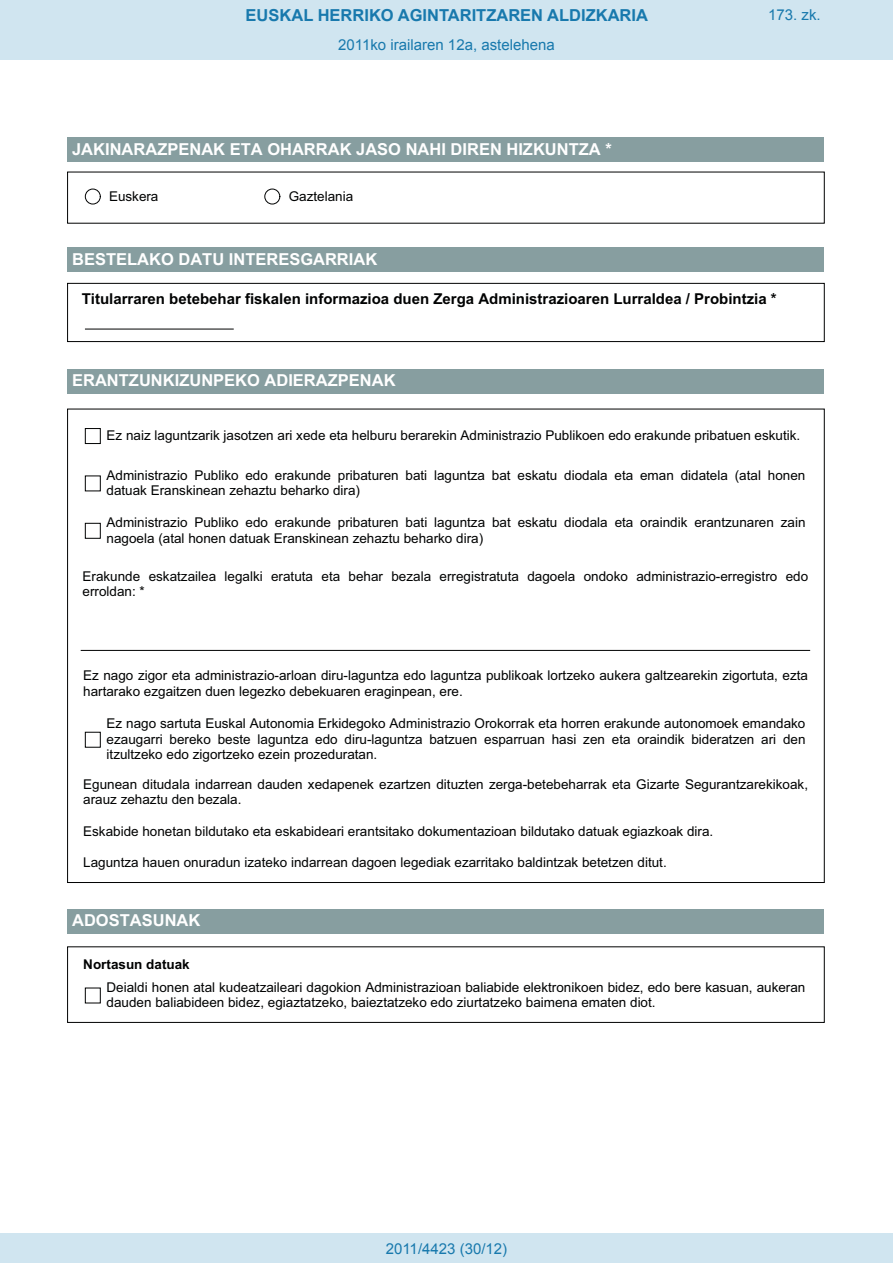
<style>
.page{position:relative;width:893px;height:1263px;background:#fff}
.page>*{position:absolute;margin:0;border:0;box-sizing:border-box;transform-origin:0 0}
.t1{font:700 16.5px "Arial";color:#fff}
.t2{font:700 16.5px "Arial";color:#1879ad}
.t3{font:700 15px "Arial";color:#010202}
.Paginacion_Centro{font:15px "Arial";color:#1879ad}
.t4{font:13.5px/15.5px "Arial";color:#010202}
.s1{font-weight:700}
</style>
<div class="page">
<svg style="left:67px;top:283px;width:758px;height:600px"></svg>
<div style="left:68px;top:369px;width:756px;height:24px;background:#879ea0"></div>
<div style="left:68px;top:137px;width:756px;height:25px;background:#879ea0"></div>
<div style="left:264px;top:189px;width:16px;height:15px;background:#fff;border:1px solid #010202;border-radius:50%"></div>
<div style="left:85px;top:189px;width:16px;height:15px;background:#fff;border:1px solid #010202;border-radius:50%"></div>
<hr style="left:85px;top:329px;width:149px;height:1px;background:#010202">
<div style="left:68px;top:247px;width:756px;height:25px;background:#879ea0"></div>
<div style="left:67px;top:946px;width:758px;height:77px;border:1px solid #010202"></div>
<div style="left:68px;top:909px;width:756px;height:25px;background:#879ea0"></div>
<div style="left:85px;top:988px;width:16px;height:15px;border:1px solid #010202"></div>
<hr style="left:81px;top:650px;width:729px;height:1px;background:#010202">
<div style="left:85px;top:428px;width:15px;height:15px;background:#fff"></div>
<div style="left:85px;top:428px;width:16px;height:16px;border:1px solid #010202"></div>
<div style="left:85px;top:476px;width:15px;height:15px;background:#fff"></div>
<div style="left:85px;top:475px;width:16px;height:16px;border:1px solid #010202"></div>
<div style="left:85px;top:523px;width:15px;height:15px;background:#fff"></div>
<div style="left:85px;top:523px;width:16px;height:16px;border:1px solid #010202"></div>
<div style="left:85px;top:732px;width:15px;height:15px;background:#fff"></div>
<div style="left:85px;top:732px;width:16px;height:16px;border:1px solid #010202"></div>
<div style="left:0;top:0;width:893px;height:60px;background:#d0e5f0"></div>
<div style="left:0;top:1233px;width:893px;height:30px;background:#d0e5f0"></div>
<p class="t2" style="left:246px;top:4px;width:404px">EUSKAL HERRIKO AGINTARITZAREN ALDIZKARIA</p>
<p class="Paginacion_Centro" style="left:768px;top:5px;width:54px">173. zk.</p>
<p class="Paginacion_Centro" style="left:338px;top:35px;width:218px">2011ko irailaren 12a, astelehena</p>
<p class="t1" style="left:72px;top:138px;width:541px">JAKINARAZPENAK ETA OHARRAK JASO NAHI DIREN HIZKUNTZA *</p>
<p class="t4" style="left:109px;top:188px;width:51px">Euskera</p>
<p class="t4" style="left:289px;top:188px;width:66px">Gaztelania</p>
<p class="t1" style="left:72px;top:248px;width:307px">BESTELAKO DATU INTERESGARRIAK</p>
<p class="t3" style="left:82px;top:288px;width:696px">Titularraren betebehar fiskalen informazioa duen Zerga Administrazioaren Lurraldea / Probintzia *</p>
<p class="t1" style="left:72px;top:369px;width:325px">ERANTZUNKIZUNPEKO ADIERAZPENAK</p>
<p class="t4" style="left:107px;top:428px;width:695px">Ez naiz laguntzarik jasotzen ari xede eta helburu berarekin Administrazio Publikoen edo erakunde pribatuen eskutik.</p>
<p class="t4" style="left:107px;top:467px;width:700px">Administrazio Publiko edo erakunde pribaturen bati laguntza bat eskatu diodala eta eman didatela (atal honen datuak Eranskinean zehaztu beharko dira)</p>
<p class="t4" style="left:107px;top:515px;width:700px">Administrazio Publiko edo erakunde pribaturen bati laguntza bat eskatu diodala eta oraindik erantzunaren zain nagoela (atal honen datuak Eranskinean zehaztu beharko dira)</p>
<p class="t4" style="left:83px;top:569px;width:727px">Erakunde eskatzailea legalki eratuta eta behar bezala erregistratuta dagoela ondoko administrazio-erregistro edo erroldan: *</p>
<p class="t4" style="left:83px;top:668px;width:726px">Ez nago zigor eta administrazio-arloan diru-laguntza edo laguntza publikoak lortzeko aukera galtzearekin zigortuta, ezta hartarako ezgaitzen duen legezko debekuaren eraginpean, ere.</p>
<p class="t4" style="left:107px;top:716px;width:700px;text-align:justify">Ez nago sartuta Euskal Autonomia Erkidegoko Administrazio Orokorrak eta horren erakunde autonomoek emandako ezaugarri bereko beste laguntza edo diru-laguntza batzuen esparruan hasi zen eta oraindik bideratzen ari den itzultzeko edo zigortzeko ezein prozeduratan.</p>
<p class="t4" style="left:83px;top:776px;width:726px">Egunean ditudala indarrean dauden xedapenek ezartzen dituzten zerga-betebeharrak eta Gizarte Segurantzarekikoak, arauz zehaztu den bezala.</p>
<p class="t4" style="left:83px;top:823px;width:632px">Eskabide honetan bildutako eta eskabideari erantsitako dokumentazioan bildutako datuak egiazkoak dira.</p>
<p class="t4" style="left:83px;top:854px;width:585px">Laguntza hauen onuradun izateko indarrean dagoen legediak ezarritako baldintzak betetzen ditut.</p>
<p class="t1" style="left:72px;top:909px;width:130px">ADOSTASUNAK</p>
<p class="t4" style="left:107px;top:953px;width:700px;line-height:23px;text-indent:-23px"><span class="s1">Nortasun datuak<br></span>Deialdi honen atal kudeatzaileari dagokion Administrazioan baliabide elektronikoen bidez, edo bere kasuan, aukeran</p>
<p class="t4" style="left:107px;top:995px;width:551px">dauden baliabideen bidez, egiaztatzeko, baieztatzeko edo ziurtatzeko baimena ematen diot.</p>
<p class="Paginacion_Centro" style="left:386px;top:1238px;width:123px">2011/4423 (30/12)</p>
</div>
